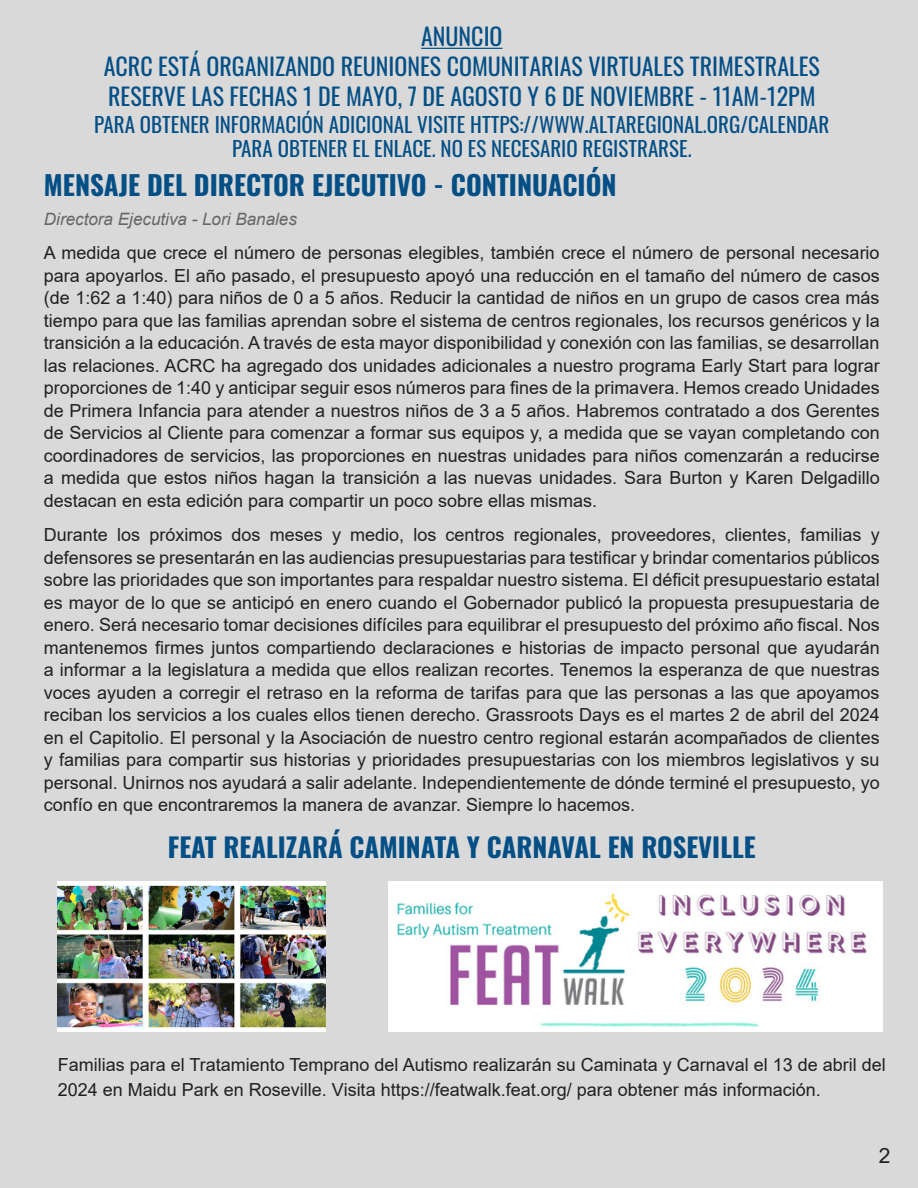
<style>
.page{position:relative;width:918px;height:1188px;background:#d9d9d9}
.page>*{position:absolute;margin:0;border:0;box-sizing:border-box;transform-origin:0 0}
.t1{font:700 27px "Oswald";color:#044f86}
.t2{font:700 26.7px "Oswald";color:#044f86}
.t3{font:24px "Oswald";color:#044f86}
.t4{font:21px/24px "Oswald";color:#044f86;text-align:center}
.t5{font:21px "Arial";color:#231f20}
.t6{font:18px/22.5px "Arial";color:#231f20;text-align:justify}
.t7{font:italic 17.1px "Arial";color:#666}
</style>
<div class="page">
<img style="left:388px;top:881px;width:494px;height:151px">
<img style="left:58px;top:881px;width:268px;height:151px">
<hr style="left:421px;top:48px;width:82px;height:1px;background:#044f86">
<p class="t3" style="left:421px;top:15px;width:83px">ANUNCIO</p>
<p class="t3" style="left:104px;top:45px;width:718px">ACRC ESTÁ ORGANIZANDO REUNIONES COMUNITARIAS VIRTUALES TRIMESTRALES</p>
<p class="t3" style="left:108px;top:75px;width:709px">RESERVE LAS FECHAS 1 DE MAYO, 7 DE AGOSTO Y 6 DE NOVIEMBRE - 11AM-12PM</p>
<p class="t4" style="left:94px;top:110px;width:737px">PARA OBTENER INFORMACIÓN ADICIONAL VISITE HTTPS://WWW.ALTAREGIONAL.ORG/CALENDAR<br>PARA OBTENER EL ENLACE. NO ES NECESARIO REGISTRARSE.</p>
<p class="t1" style="left:44px;top:161px;width:574px">MENSAJE DEL DIRECTOR EJECUTIVO - CONTINUACIÓN</p>
<p class="t7" style="left:44px;top:208px;width:254px">Directora Ejecutiva - Lori Banales</p>
<p class="t6" style="left:44px;top:242px;width:837px">A medida que crece el número de personas elegibles, también crece el número de personal necesario para apoyarlos. El año pasado, el presupuesto apoyó una reducción en el tamaño del número de casos (de 1:62 a 1:40) para niños de 0 a 5 años. Reducir la cantidad de niños en un grupo de casos crea más tiempo para que las familias aprendan sobre el sistema de centros regionales, los recursos genéricos y la transición a la educación. A través de esta mayor disponibilidad y conexión con las familias, se desarrollan las relaciones. ACRC ha agregado dos unidades adicionales a nuestro programa Early Start para lograr proporciones de 1:40 y anticipar seguir esos números para fines de la primavera. Hemos creado Unidades de Primera Infancia para atender a nuestros niños de 3 a 5 años. Habremos contratado a dos Gerentes de Servicios al Cliente para comenzar a formar sus equipos y, a medida que se vayan completando con coordinadores de servicios, las proporciones en nuestras unidades para niños comenzarán a reducirse a medida que estos niños hagan la transición a las nuevas unidades. Sara Burton y Karen Delgadillo destacan en esta edición para compartir un poco sobre ellas mismas.</p>
<p class="t6" style="left:44px;top:524px;width:837px">Durante los próximos dos meses y medio, los centros regionales, proveedores, clientes, familias y defensores se presentarán en las audiencias presupuestarias para testificar y brindar comentarios públicos sobre las prioridades que son importantes para respaldar nuestro sistema. El déficit presupuestario estatal es mayor de lo que se anticipó en enero cuando el Gobernador publicó la propuesta presupuestaria de enero. Será necesario tomar decisiones difíciles para equilibrar el presupuesto del próximo año fiscal. Nos mantenemos firmes juntos compartiendo declaraciones e historias de impacto personal que ayudarán a informar a la legislatura a medida que ellos realizan recortes. Tenemos la esperanza de que nuestras voces ayuden a corregir el retraso en la reforma de tarifas para que las personas a las que apoyamos reciban los servicios a los cuales ellos tienen derecho. Grassroots Days es el martes 2 de abril del 2024 en el Capitolio. El personal y la Asociación de nuestro centro regional estarán acompañados de clientes y familias para compartir sus historias y prioridades presupuestarias con los miembros legislativos y su personal. Unirnos nos ayudará a salir adelante. Independientemente de dónde terminé el presupuesto, yo confío en que encontraremos la manera de avanzar. Siempre lo hacemos.</p>
<p class="t2" style="left:168px;top:824px;width:589px">FEAT REALIZARÁ CAMINATA Y CARNAVAL EN ROSEVILLE</p>
<p class="t6" style="left:58px;top:1052px;width:830px;line-height:24.8px">Familias para el Tratamiento Temprano del Autismo realizarán su Caminata y Carnaval el 13 de abril del<br>2024 en Maidu Park en Roseville. Visita https://featwalk.feat.org/ para obtener más información.</p>
<p class="t5" style="left:879px;top:1141px;width:13px">2</p>
</div>
